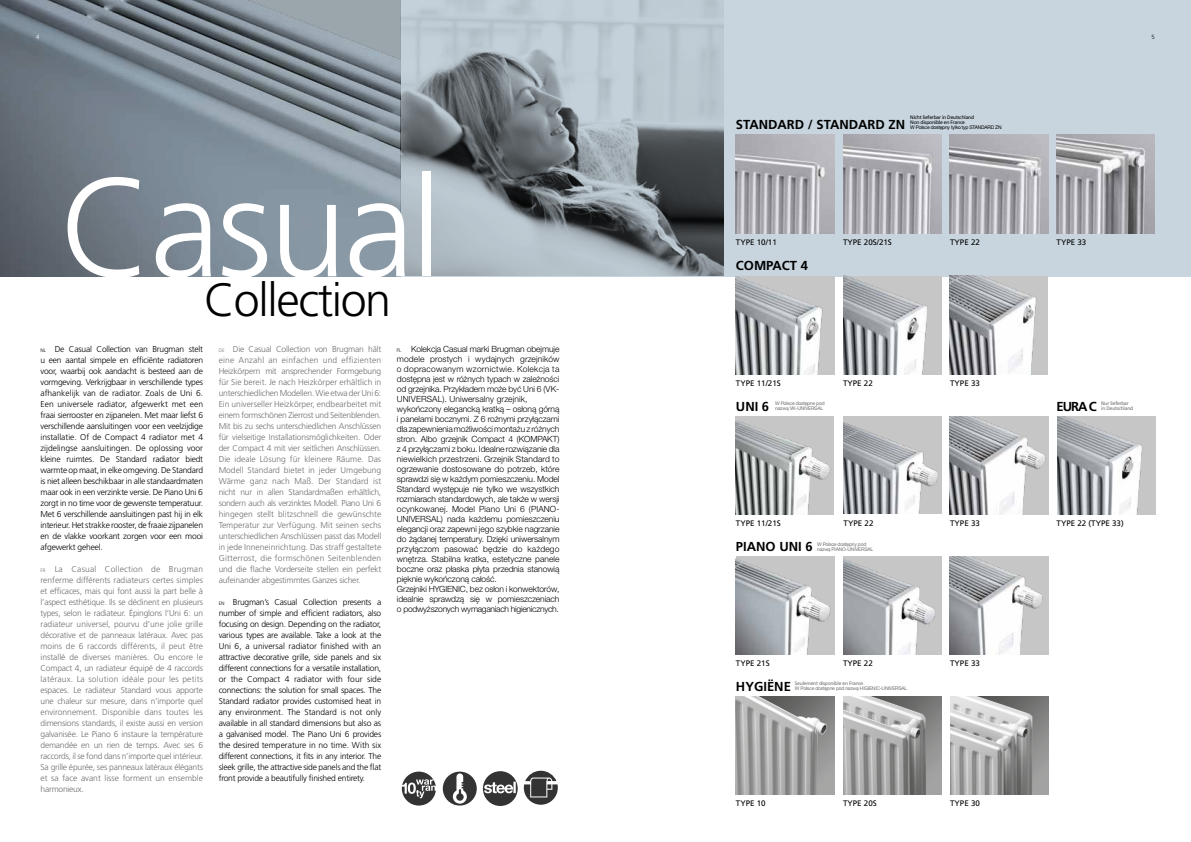
<style>
.page{position:relative;width:1191px;height:842px;background:#fff}
.page>*{position:absolute;margin:0;border:0;box-sizing:border-box;transform-origin:0 0}
.t1{font:300 139.9px "Frutiger";letter-spacing:-.02em;color:#fff}
.t2{font:300 46.7px "Frutiger";letter-spacing:-.03em;color:#000}
.t3{font:700 13px "Frutiger";color:#000}
.t4{font:300 8.5px/11px "Frutiger";letter-spacing:-.025em;color:#706f6f;text-align:justify}
.t5{font:300 8.5px/11px "Frutiger";letter-spacing:-.025em;color:#000;text-align:justify}
.t6{font:300 8.5px/10px "Helvetica Neue LTW1 G";letter-spacing:-.01em;color:#000}
.t7{font:8px "Frutiger";color:#000}
.t8{font:300 6px "Frutiger";color:#000}
.t9{font:300 6px "Frutiger";color:#fff}
.t10{font:5px/5px "Helvetica Neue LTW1 G";letter-spacing:-.04em;color:#706f6f}
.t11{font:5px/5px "Frutiger";letter-spacing:-.04em;color:#706f6f}
.t12{font:5px/5px "Frutiger";letter-spacing:-.04em;color:#000}
.t13{font:5px "Helvetica Neue LTW1 G";letter-spacing:-.04em;color:#000}
.s1{font-size:5px}
.s2{font-stretch:condensed;font-size:5px}
</style>
<div class="page">
<div style="left:0;top:0;width:1191px;height:276px;background:#c8d5de"></div>
<img style="left:0;top:0;width:723px;height:276px">
<img style="left:736px;top:135px;width:98px;height:98px">
<img style="left:843px;top:135px;width:98px;height:98px">
<img style="left:949px;top:135px;width:99px;height:98px">
<img style="left:1056px;top:135px;width:99px;height:98px">
<img style="left:736px;top:696px;width:98px;height:99px">
<img style="left:843px;top:696px;width:98px;height:99px">
<img style="left:950px;top:696px;width:98px;height:99px">
<img style="left:736px;top:556px;width:98px;height:98px">
<img style="left:843px;top:556px;width:98px;height:98px">
<img style="left:949px;top:556px;width:99px;height:98px">
<div style="left:735px;top:416px;width:99px;height:99px;background:#c6c6c6"></div>
<img style="left:735px;top:421px;width:95px;height:94px">
<img style="left:843px;top:416px;width:98px;height:98px">
<img style="left:949px;top:416px;width:99px;height:99px">
<img style="left:736px;top:276px;width:98px;height:98px">
<img style="left:843px;top:276px;width:98px;height:98px">
<img style="left:949px;top:276px;width:99px;height:98px">
<svg style="left:402px;top:772px;width:34px;height:33px"></svg>
<svg style="left:443px;top:772px;width:34px;height:33px"></svg>
<svg style="left:483px;top:771px;width:35px;height:35px"></svg>
<svg style="left:524px;top:771px;width:34px;height:34px"></svg>
<img style="left:1057px;top:416px;width:98px;height:99px">
<p class="t9" style="left:36px;top:33px;width:5px">4</p>
<h1 class="t1" style="left:60px;top:149px;width:384px">Casual</h1>
<h2 class="t2" style="left:204px;top:273px;width:188px">Collection</h2>
<p class="t5" style="left:41px;top:344px;width:164px"><span class="s1">NL</span> De Casual Collection van Brugman stelt u een aantal simpele en efficiënte radiatoren voor, waarbij ook aandacht is besteed aan de vormgeving. Verkrijgbaar in verschillende types afhankelijk van de radiator. Zoals de Uni 6.<br>Een universele radiator, afgewerkt met een fraai sierrooster en zijpanelen. Met maar liefst 6 verschillende aansluitingen voor een veelzijdige installatie. Of de Compact 4 radiator met 4 zijdelingse aansluitingen. De oplossing voor kleine ruimtes. De Standard radiator biedt warmte op maat, in elke omgeving. De Standard is niet alleen beschikbaar in alle standaardmaten maar ook in een verzinkte versie. De Piano Uni 6 zorgt in no time voor de gewenste temperatuur.<br>Met 6 verschillende aansluitingen past hij in elk interieur. Het strakke rooster, de fraaie zijpanelen en de vlakke voorkant zorgen voor een mooi afgewerkt geheel.</p>
<p class="t4" style="left:41px;top:564px;width:164px"><span class="s1">FR</span> La Casual Collection de Brugman renferme différents radiateurs certes simples et efficaces, mais qui font aussi la part belle à l’aspect esthétique. Ils se déclinent en plusieurs types, selon le radiateur. Épinglons l’Uni 6: un radiateur universel, pourvu d’une jolie grille décorative et de panneaux latéraux. Avec pas moins de 6 raccords différents, il peut être installé de diverses manières. Ou encore le Compact 4, un radiateur équipé de 4 raccords latéraux. La solution idéale pour les petits espaces. Le radiateur Standard vous apporte une chaleur sur mesure, dans n’importe quel environnement. Disponible dans toutes les dimensions standards, il existe aussi en version galvanisée. Le Piano 6 instaure la température demandée en un rien de temps. Avec ses 6 raccords, il se fond dans n’importe quel intérieur.<br>Sa grille épurée, ses panneaux latéraux élégants et sa face avant lisse forment un ensemble harmonieux.</p>
<p class="t4" style="left:219px;top:344px;width:164px"><span class="s1">DE</span> Die Casual Collection von Brugman hält eine Anzahl an einfachen und effizienten Heizkörpern mit ansprechender Formgebung für Sie bereit. Je nach Heizkörper erhältlich in unterschiedlichen Modellen. Wie etwa der Uni 6:<br>Ein universeller Heizkörper, endbearbeitet mit einem formschönen Zierrost und Seitenblenden.<br>Mit bis zu sechs unterschiedlichen Anschlüssen für vielseitige Installationsmöglichkeiten. Oder der Compact 4 mit vier seitlichen Anschlüssen.<br>Die ideale Lösung für kleinere Räume. Das Modell Standard bietet in jeder Umgebung Wärme ganz nach Maß. Der Standard ist nicht nur in allen Standardmaßen erhältlich, sondern auch als verzinktes Modell. Piano Uni 6 hingegen stellt blitzschnell die gewünschte Temperatur zur Verfügung. Mit seinen sechs unterschiedlichen Anschlüssen passt das Modell in jede Inneneinrichtung. Das straff gestaltete Gitterrost, die formschönen Seitenblenden und die flache Vorderseite stellen ein perfekt aufeinander abgestimmtes Ganzes sicher.</p>
<p class="t5" style="left:219px;top:597px;width:164px"><span class="s1">EN</span> Brugman’s Casual Collection presents a number of simple and efficient radiators, also focusing on design. Depending on the radiator, various types are available. Take a look at the Uni 6, a universal radiator finished with an attractive decorative grille, side panels and six different connections for a versatile installation, or the Compact 4 radiator with four side connections: the solution for small spaces. The Standard radiator provides customised heat in any environment. The Standard is not only available in all standard dimensions but also as a galvanised model. The Piano Uni 6 provides the desired temperature in no time. With six different connections, it fits in any interior. The sleek grille, the attractive side panels and the flat front provide a beautifully finished entirety.</p>
<p class="t6" style="left:397px;top:344px;width:164px"><span class="s2">PL</span> Kolekcja Casual marki Brugman obejmuje modele prostych i wydajnych grzejników o dopracowanym wzornictwie. Kolekcja ta dostępna jest w różnych typach w zależności od grzejnika. Przykładem może być Uni 6 (VK-UNIVERSAL). Uniwersalny grzejnik, wykończony elegancką kratką – osłoną górną i panelami bocznymi. Z 6 rożnymi przyłączami dla zapewnienia możliwości montażu z różnych stron. Albo grzejnik Compact 4 (KOMPAKT) z 4 przyłączami z boku. Idealne rozwiązanie dla niewielkich przestrzeni. Grzejnik Standard to ogrzewanie dostosowane do potrzeb, które sprawdzi się w każdym pomieszczeniu. Model Standard występuje nie tylko we wszystkich rozmiarach standardowych, ale także w wersji ocynkowanej. Model Piano Uni 6 (PIANO-UNIVERSAL) nada każdemu pomieszczeniu elegancji oraz zapewni jego szybkie nagrzanie do żądanej temperatury. Dzięki uniwersalnym przyłączom pasować będzie do każdego wnętrza. Stabilna kratka, estetyczne panele boczne oraz płaska płyta przednia stanowią pięknie wykończoną całość.<br>Grzejniki HYGIENIC, bez osłon i konwektorów, idealnie sprawdzą się w pomieszczeniach o podwyższonych wymaganiach higienicznych.</p>
<p class="t12" style="left:910px;top:115px;width:65px">Nicht lieferbar in Deutschland<br>Non disponible en France</p>
<p class="t13" style="left:910px;top:124px;width:93px">W Polsce dostępny tylko typ STANDARD ZN</p>
<h3 class="t3" style="left:736px;top:117px;width:171px">STANDARD / STANDARD ZN</h3>
<p class="t7" style="left:736px;top:237px;width:42px">TYPE 10/11</p>
<h3 class="t3" style="left:736px;top:258px;width:74px">COMPACT 4</h3>
<p class="t7" style="left:843px;top:237px;width:50px">TYPE 20S/21S</p>
<p class="t7" style="left:950px;top:237px;width:31px">TYPE 22</p>
<p class="t7" style="left:1056px;top:237px;width:31px">TYPE 33</p>
<p class="t8" style="left:1151px;top:33px;width:5px">5</p>
<p class="t7" style="left:736px;top:378px;width:46px">TYPE 11/21S</p>
<p class="t7" style="left:843px;top:378px;width:31px">TYPE 22</p>
<p class="t7" style="left:950px;top:378px;width:31px">TYPE 33</p>
<h3 class="t3" style="left:736px;top:399px;width:35px">UNI 6</h3>
<p class="t10" style="left:775px;top:401px;width:51px">W Polsce dostępne pod nazwą VK-UNIVERSAL</p>
<h3 class="t3" style="left:1056px;top:399px;width:42px">EURA C</h3>
<p class="t11" style="left:1101px;top:401px;width:34px">Nur lieferbar in Deutschland</p>
<p class="t7" style="left:736px;top:519px;width:46px">TYPE 11/21S</p>
<p class="t7" style="left:843px;top:519px;width:31px">TYPE 22</p>
<p class="t7" style="left:1056px;top:519px;width:69px">TYPE 22 (TYPE 33)</p>
<p class="t7" style="left:950px;top:519px;width:31px">TYPE 33</p>
<h3 class="t3" style="left:736px;top:539px;width:78px">PIANO UNI 6</h3>
<p class="t10" style="left:817px;top:542px;width:58px">W Polsce dostępny pod nazwą PIANO-UNIVERSAL</p>
<p class="t7" style="left:736px;top:658px;width:35px">TYPE 21S</p>
<p class="t7" style="left:843px;top:658px;width:31px">TYPE 22</p>
<h3 class="t3" style="left:736px;top:678px;width:56px">HYGIËNE</h3>
<p class="t11" style="left:795px;top:681px;width:70px">Seulement disponible en France</p>
<p class="t10" style="left:795px;top:686px;width:114px">W Polsce dostępne pod nazwą HIGIENIC-UNIVERSAL</p>
<p class="t7" style="left:950px;top:658px;width:31px">TYPE 33</p>
<p class="t7" style="left:736px;top:799px;width:31px">TYPE 10</p>
<p class="t7" style="left:843px;top:799px;width:35px">TYPE 20S</p>
<p class="t7" style="left:950px;top:799px;width:31px">TYPE 30</p>
</div>
